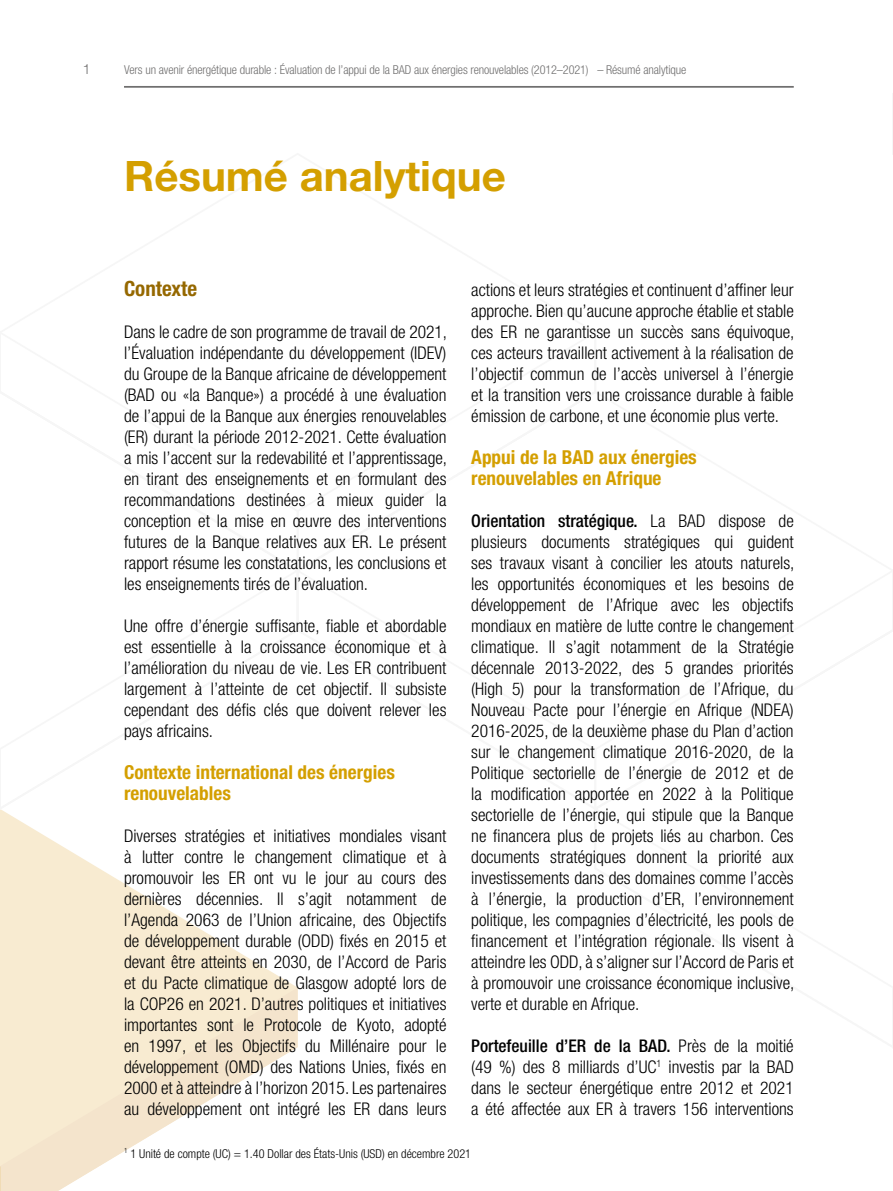
<style>
.page{position:relative;width:893px;height:1191px;background:#fff}
.page>*{position:absolute;margin:0;border:0;box-sizing:border-box;transform-origin:0 0}
.t1{font:700 42px "Helvetica Neue LT Std";color:#d49f00}
.t2{font:700 condensed 21px "Helvetica Neue LT Std";color:#956800}
.t3{font:700 condensed 19.25px/21px "Helvetica Neue LT Std";color:#d49f00}
.t4{font:300 condensed 17.5px/21px "Helvetica Neue LT Std";color:#000;text-align:justify}
.t5{font:300 14px "Helvetica Neue LT Std";color:#706f6f}
.t6{font:300 condensed 12.25px "Helvetica Neue LT Std";letter-spacing:-.01em;color:#706f6f}
.t7{font:300 condensed 12.25px "Helvetica Neue LT Std";color:#000}
.s1{font-weight:500}
</style>
<div class="page">
<svg style="left:0;top:811px;width:296px;height:176px;fill:#f8ebd1"></svg>
<svg style="left:0;top:987px;width:298px;height:204px;fill:#f8ebd1"></svg>
<hr style="left:124px;top:86px;width:670px;height:2px;background:#706f6f">
<p class="t5" style="left:83px;top:61px;width:9px">1</p>
<p class="t6" style="left:124px;top:63px;width:564px">Vers un avenir énergétique durable : Évaluation de l’appui de la BAD aux énergies renouvelables (2012–2021) – Résumé analytique</p>
<h1 class="t1" style="left:124px;top:150px;width:383px">Résumé analytique</h1>
<p class="t2" style="left:124px;top:276px;width:75px">Contexte</p>
<p class="t4" style="left:124px;top:321px;width:325px">Dans le cadre de son programme de travail de 2021, l’Évaluation indépendante du développement (IDEV) du Groupe de la Banque africaine de développement (BAD ou «la Banque») a procédé à une évaluation de l’appui de la Banque aux énergies renouvelables (ER) durant la période 2012-2021. Cette évaluation a mis l’accent sur la redevabilité et l’apprentissage, en tirant des enseignements et en formulant des recommandations destinées à mieux guider la conception et la mise en œuvre des interventions futures de la Banque relatives aux ER. Le présent rapport résume les constatations, les conclusions et les enseignements tirés de l’évaluation.</p>
<p class="t4" style="left:124px;top:615px;width:324px">Une offre d’énergie suffisante, fiable et abordable est essentielle à la croissance économique et à l’amélioration du niveau de vie. Les ER contribuent largement à l’atteinte de cet objectif. Il subsiste cependant des défis clés que doivent relever les pays africains.</p>
<p class="t3" style="left:124px;top:761px;width:272px">Contexte international des énergies renouvelables</p>
<p class="t4" style="left:124px;top:825px;width:324px">Diverses stratégies et initiatives mondiales visant à lutter contre le changement climatique et à promouvoir les ER ont vu le jour au cours des dernières décennies. Il s’agit notamment de l’Agenda 2063 de l’Union africaine, des Objectifs de développement durable (ODD) fixés en 2015 et devant être atteints en 2030, de l’Accord de Paris et du Pacte climatique de Glasgow adopté lors de la COP26 en 2021. D’autres politiques et initiatives importantes sont le Protocole de Kyoto, adopté en 1997, et les Objectifs du Millénaire pour le développement (OMD) des Nations Unies, fixés en 2000 et à atteindre à l’horizon 2015. Les partenaires au développement ont intégré les ER dans leurs</p>
<p class="t4" style="left:471px;top:279px;width:325px">actions et leurs stratégies et continuent d’affiner leur approche. Bien qu’aucune approche établie et stable des ER ne garantisse un succès sans équivoque, ces acteurs travaillent activement à la réalisation de l’objectif commun de l’accès universel à l’énergie et la transition vers une croissance durable à faible émission de carbone, et une économie plus verte.</p>
<p class="t3" style="left:471px;top:446px;width:227px">Appui de la BAD aux énergies renouvelables en Afrique</p>
<p class="t4" style="left:471px;top:510px;width:325px"><span class="s1">Orientation stratégique.</span> La BAD dispose de plusieurs documents stratégiques qui guident ses travaux visant à concilier les atouts naturels, les opportunités économiques et les besoins de développement de l’Afrique avec les objectifs mondiaux en matière de lutte contre le changement climatique. Il s’agit notamment de la Stratégie décennale 2013-2022, des 5 grandes priorités (High 5) pour la transformation de l’Afrique, du Nouveau Pacte pour l’énergie en Afrique (NDEA)<br>2016-2025, de la deuxième phase du Plan d’action sur le changement climatique 2016-2020, de la Politique sectorielle de l’énergie de 2012 et de la modification apportée en 2022 à la Politique sectorielle de l’énergie, qui stipule que la Banque ne financera plus de projets liés au charbon. Ces documents stratégiques donnent la priorité aux investissements dans des domaines comme l’accès à l’énergie, la production d’ER, l’environnement politique, les compagnies d’électricité, les pools de financement et l’intégration régionale. Ils visent à atteindre les ODD, à s’aligner sur l’Accord de Paris et à promouvoir une croissance économique inclusive, verte et durable en Afrique.</p>
<p class="t4" style="left:471px;top:1035px;width:324px"><span class="s1">Portefeuille d’ER de la BAD.</span> Près de la moitié (49 %) des 8 milliards d’UC<sup>1</sup> investis par la BAD dans le secteur énergétique entre 2012 et 2021 a été affectée aux ER à travers 156 interventions</p>
<p class="t7" style="left:124px;top:1146px;width:349px"><sup>1</sup> 1 Unité de compte (UC) = 1.40 Dollar des États-Unis (USD) en décembre 2021</p>
</div>
